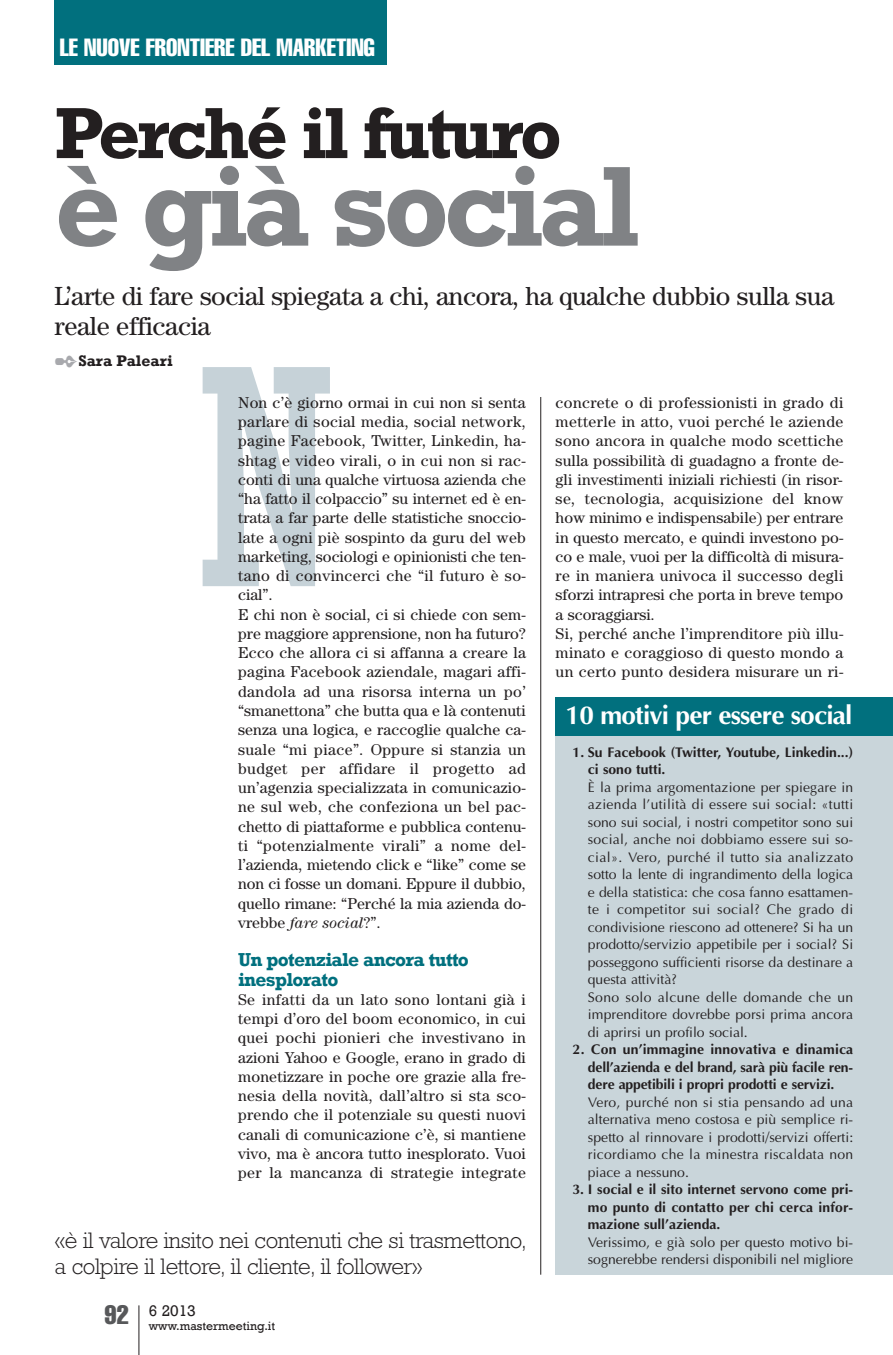
<style>
.page{position:relative;width:893px;height:1355px;background:#fff}
.page>*{position:absolute;margin:0;border:0;box-sizing:border-box;transform-origin:0 0}
.t1{font:700 115.5px "Rockwell";letter-spacing:-.05em;color:#808285}
.t2{font:700 73.5px "Rockwell";letter-spacing:-.05em;color:#231f20}
.t3{font:26.25px/29.8px "Century";letter-spacing:-.015em;color:#231f20}
.t4{font:700 26.25px "Optima";letter-spacing:-.03em;color:#fff}
.t5{font:extra-condensed 24.5px "Helvetica";color:#fff}
.t6{font:300 22.75px/26.2px "Rockwell";letter-spacing:-.015em;color:#231f20}
.t7{font:700 19.25px/19.2px "Rockwell";letter-spacing:-.035em;color:#01707e}
.t8{font:15.75px/19.2px "Century";letter-spacing:.01em;color:#231f20}
.t9{font:700 15.75px "Rockwell";color:#231f20}
.t10{font:15.75px "Rockwell";color:#231f20}
.t11{font:14px/17.5px "Optima";color:#231f20}
.t12{font:700 14px/17.5px "Optima";color:#231f20;text-align:justify}
.t13{font:12.25px "Rockwell";color:#231f20}
.s1{color:#a8a9ad}
.s2{font-style:italic}
</style>
<div class="page">
<div style="left:556px;top:697px;width:337px;height:39px;background:#01707e"></div>
<hr style="left:540px;top:397px;width:1px;height:877px;background:#231f20">
<hr style="left:138px;top:1305px;width:1px;height:49px;background:#231f20">
<div style="left:55px;top:0;width:332px;height:64px;background:#01707e"></div>
<svg style="left:203px;top:367px;width:127px;height:219px"></svg>
<div style="left:556px;top:736px;width:337px;height:538px;background:#c9d5da"></div>
<h3 class="t5" style="left:60px;top:39px;width:317px">LE NUOVE FRONTIERE DEL MARKETING</h3>
<h2 class="t2" style="left:55px;top:89px;width:509px">Perché il futuro</h2>
<h1 class="t1" style="left:55px;top:136px;width:587px">è già social</h1>
<h3 class="t3" style="left:55px;top:283px;width:781px">L’arte di fare social spiegata a chi, ancora, ha qualche dubbio sulla sua reale efficacia</h3>
<p class="t9" style="left:55px;top:351px;width:120px"><span class="s1">✒</span>Sara Paleari</p>
<p class="t8" style="left:238px;top:394px;width:289px">Non c’è giorno ormai in cui non si senta parlare di social media, social network, pagine Facebook, Twitter, Linkedin, ha&shy;shtag e video virali, o in cui non si rac&shy;conti di una qualche virtuosa azienda che “ha fatto il colpaccio” su internet ed è en&shy;trata a far parte delle statistiche snoccio&shy;late a ogni piè sospinto da guru del web marketing, sociologi e opinionisti che ten&shy;tano di convincerci che “il futuro è so&shy;cial”.<br>E chi non è social, ci si chiede con sem&shy;pre maggiore apprensione, non ha futuro?<br>Ecco che allora ci si affanna a creare la pagina Facebook aziendale, magari affi&shy;dandola ad una risorsa interna un po’ “smanettona” che butta qua e là contenuti senza una logica, e raccoglie qualche ca&shy;suale “mi piace”. Oppure si stanzia un budget per affidare il progetto ad un’agenzia specializzata in comunicazio&shy;ne sul web, che confeziona un bel pac&shy;chetto di piattaforme e pubblica contenu&shy;ti “potenzialmente virali” a nome del&shy;l’azienda, mietendo click e “like” come se non ci fosse un domani. Eppure il dubbio, quello rimane: “Perché la mia azienda do&shy;vrebbe <span class="s2">fare social</span>?”.</p>
<p class="t7" style="left:238px;top:949px;width:232px">Un potenziale ancora tutto inesplorato</p>
<p class="t8" style="left:238px;top:991px;width:289px;text-align:justify">Se infatti da un lato sono lontani già i tempi d’oro del boom economico, in cui quei pochi pionieri che investivano in azioni Yahoo e Google, erano in grado di monetizzare in poche ore grazie alla fre&shy;nesia della novità, dall’altro si sta sco&shy;prendo che il potenziale su questi nuovi canali di comunicazione c’è, si mantiene vivo, ma è ancora tutto inesplorato. Vuoi per la mancanza di strategie integrate</p>
<h3 class="t6" style="left:55px;top:1229px;width:474px">«è il valore insito nei contenuti che si trasmettono, a colpire il lettore, il cliente, il follower»</h3>
<p class="t13" style="left:105px;top:1318px;width:172px"><sup>92</sup> www.mastermeeting.it</p>
<p class="t10" style="left:149px;top:1300px;width:49px">6 2013</p>
<p class="t8" style="left:556px;top:394px;width:289px">concrete o di professionisti in grado di metterle in atto, vuoi perché le aziende sono ancora in qualche modo scettiche sulla possibilità di guadagno a fronte de&shy;gli investimenti iniziali richiesti (in risor&shy;se, tecnologia, acquisizione del know how minimo e indispensabile) per entrare in questo mercato, e quindi investono po&shy;co e male, vuoi per la difficoltà di misura&shy;re in maniera univoca il successo degli sforzi intrapresi che porta in breve tempo a scoraggiarsi.<br>Si, perché anche l’imprenditore più illu&shy;minato e coraggioso di questo mondo a un certo punto desidera misurare un ri-</p>
<h3 class="t4" style="left:566px;top:699px;width:288px">10 motivi per essere social</h3>
<p class="t12" style="left:588px;top:743px;width:267px;text-indent:-15px">1. Su Facebook (Twitter, Youtube, Linkedin...) ci sono tutti.</p>
<p class="t11" style="left:588px;top:778px;width:267px">È la prima argomentazione per spiegare in azienda l’utilità di essere sui social: «tutti sono sui social, i nostri competitor sono sui social, anche noi dobbiamo essere sui so&shy;cial». Vero, purché il tutto sia analizzato sotto la lente di ingrandimento della logica e della statistica: che cosa fanno esattamen&shy;te i competitor sui social? Che grado di condivisione riescono ad ottenere? Si ha un prodotto/servizio appetibile per i social? Si posseggono sufficienti risorse da destinare a questa attività?<br>Sono solo alcune delle domande che un imprenditore dovrebbe porsi prima ancora di aprirsi un profilo social.</p>
<p class="t12" style="left:588px;top:1040px;width:267px;text-indent:-15px">2. Con un’immagine innovativa e dinamica dell’azienda e del brand, sarà più facile ren&shy;dere appetibili i propri prodotti e servizi.</p>
<p class="t11" style="left:588px;top:1093px;width:267px;text-align:justify">Vero, purché non si stia pensando ad una alternativa meno costosa e più semplice ri&shy;spetto al rinnovare i prodotti/servizi offerti: ricordiamo che la minestra riscaldata non piace a nessuno.</p>
<p class="t12" style="left:588px;top:1180px;width:267px;text-indent:-15px">3. I social e il sito internet servono come pri&shy;mo punto di contatto per chi cerca infor&shy;mazione sull’azienda.</p>
<p class="t11" style="left:588px;top:1233px;width:267px">Verissimo, e già solo per questo motivo bi&shy;sognerebbe rendersi disponibili nel migliore</p>
</div>
